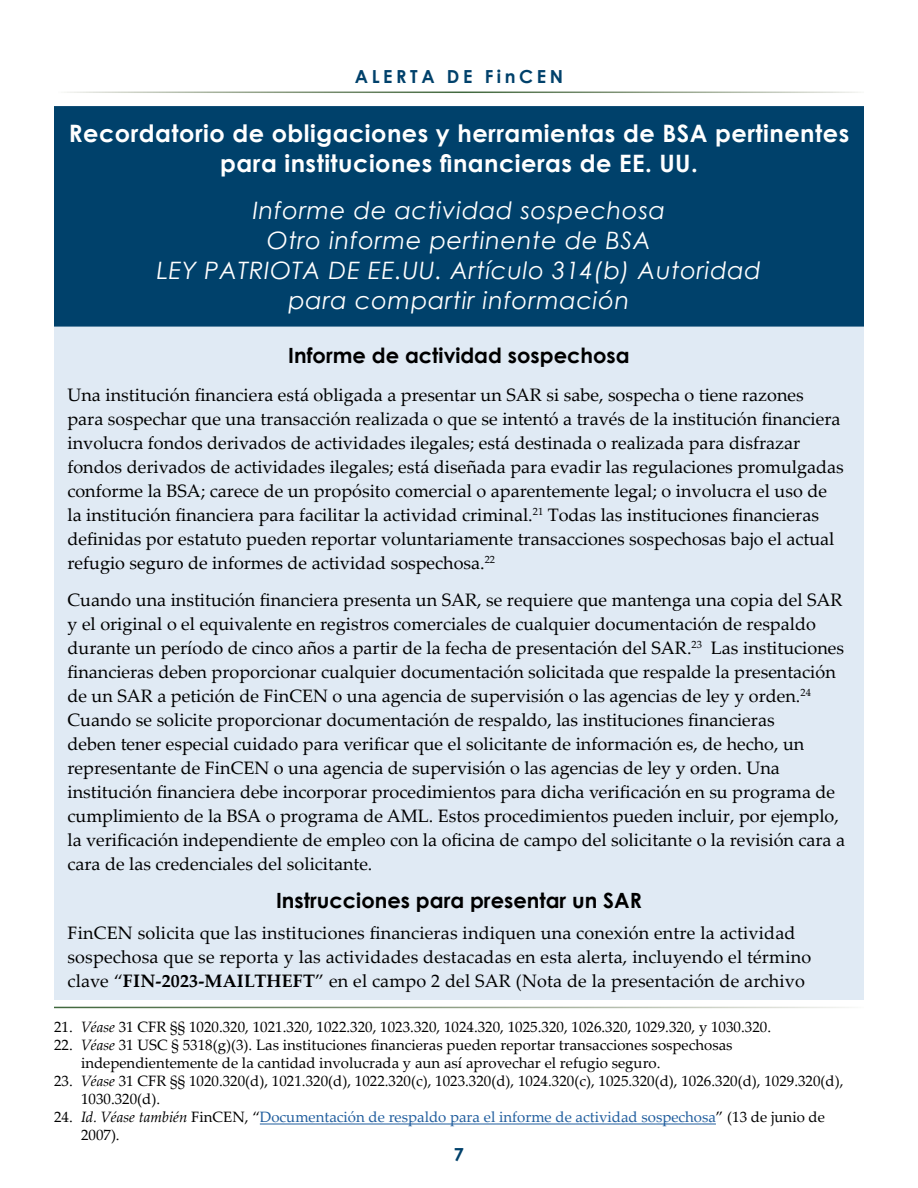
<style>
.page{position:relative;width:918px;height:1188px;background:#fff}
.page>*{position:absolute;margin:0;border:0;box-sizing:border-box;transform-origin:0 0}
.Guidance_H2_5_lines_blue{font:italic 24px/30px "Century Gothic";letter-spacing:.03em;color:#fff;text-align:center}
.Guidance_H2_5_lines_blue-2{font:700 24px/30px "Century Gothic";letter-spacing:.02em;color:#fff;text-align:center}
.Guidance_H3{font:700 21px "Century Gothic";color:#000}
.Guidance_P{font:18px/24px "Palatino Linotype";color:#000}
.t1{font:700 18px "Century Gothic";letter-spacing:.2em;color:#00416b}
.Footnote{font:15px/18px "Palatino Linotype";color:#000}
.Footnote-2{font:15px/18px "Palatino Linotype";color:#215e9e}
.s1{font-weight:700}
.s2{font-style:italic}
.s3{color:#000}
.s4{font-style:italic;color:#000}
</style>
<div class="page">
<div style="left:54px;top:184px;width:810px;height:816px;background:#e0eaf4"></div>
<div style="left:54px;top:106px;width:810px;height:221px;background:#00416b"></div>
<hr style="left:260px;top:1124px;width:456px;height:1px;background:#215e9e">
<p class="t1" style="left:355px;top:62px;width:210px">ALERTA DE FinCEN</p>
<h2 class="Guidance_H2_5_lines_blue-2" style="left:69px;top:117px;width:782px">Recordatorio de obligaciones y herramientas de BSA pertinentes para instituciones financieras de EE. UU.</h2>
<h2 class="Guidance_H2_5_lines_blue" style="left:157px;top:195px;width:606px">Informe de actividad sospechosa<br>Otro informe pertinente de BSA<br>LEY PATRIOTA DE EE.UU. Artículo 314(b) Autoridad para compartir información</h2>
<h3 class="Guidance_H3" style="left:288px;top:340px;width:343px">Informe de actividad sospechosa</h3>
<p class="Guidance_P" style="left:68px;top:382px;width:778px">Una institución financiera está obligada a presentar un SAR si sabe, sospecha o tiene razones para sospechar que una transacción realizada o que se intentó a través de la institución financiera involucra fondos derivados de actividades ilegales; está destinada o realizada para disfrazar fondos derivados de actividades ilegales; está diseñada para evadir las regulaciones promulgadas conforme la BSA; carece de un propósito comercial o aparentemente legal; o involucra el uso de la institución financiera para facilitar la actividad criminal.<sup>21</sup> Todas las instituciones financieras definidas por estatuto pueden reportar voluntariamente transacciones sospechosas bajo el actual refugio seguro de informes de actividad sospechosa.<sup>22</sup></p>
<p class="Guidance_P" style="left:68px;top:588px;width:779px">Cuando una institución financiera presenta un SAR, se requiere que mantenga una copia del SAR y el original o el equivalente en registros comerciales de cualquier documentación de respaldo durante un período de cinco años a partir de la fecha de presentación del SAR.<sup>23</sup> Las instituciones financieras deben proporcionar cualquier documentación solicitada que respalde la presentación de un SAR a petición de FinCEN o una agencia de supervisión o las agencias de ley y orden.<sup>24<br></sup>Cuando se solicite proporcionar documentación de respaldo, las instituciones financieras<br>deben tener especial cuidado para verificar que el solicitante de información es, de hecho, un representante de FinCEN o una agencia de supervisión o las agencias de ley y orden. Una institución financiera debe incorporar procedimientos para dicha verificación en su programa de cumplimiento de la BSA o programa de AML. Estos procedimientos pueden incluir, por ejemplo, la verificación independiente de empleo con la oficina de campo del solicitante o la revisión cara a cara de las credenciales del solicitante.</p>
<h3 class="Guidance_H3" style="left:276px;top:884px;width:367px">Instrucciones para presentar un SAR</h3>
<p class="Guidance_P" style="left:68px;top:920px;width:745px">FinCEN solicita que las instituciones financieras indiquen una conexión entre la actividad sospechosa que se reporta y las actividades destacadas en esta alerta, incluyendo el término clave “<span class="s1">FIN-2023-MAILTHEFT</span>” en el campo 2 del SAR (Nota de la presentación de archivo</p>
<p class="Footnote" style="left:54px;top:1018px;width:719px">21. <span class="s2">Véase</span> 31 CFR §§ 1020.320, 1021.320, 1022.320, 1023.320, 1024.320, 1025.320, 1026.320, 1029.320, y 1030.320.</p>
<p class="Footnote" style="left:81px;top:1036px;width:653px;text-indent:-27px">22. <span class="s2">Véase</span> 31 USC § 5318(g)(3). Las instituciones financieras pueden reportar transacciones sospechosas independientemente de la cantidad involucrada y aun así aprovechar el refugio seguro.</p>
<p class="Footnote" style="left:81px;top:1072px;width:764px;text-indent:-27px">23. <span class="s2">Véase</span> 31 CFR §§ 1020.320(d), 1021.320(d), 1022.320(c), 1023.320(d), 1024.320(c), 1025.320(d), 1026.320(d), 1029.320(d),<br>1030.320(d).</p>
<p class="Footnote-2" style="left:81px;top:1108px;width:746px;text-indent:-27px"><span class="s3">24.</span> <span class="s4">Id. Véase también</span> <span class="s3">FinCEN, “</span>Documentación de respaldo para el informe de actividad sospechosa<span class="s3">” (13 de junio de<br>2007).</span></p>
<p class="t1" style="left:454px;top:1141px;width:12px">7</p>
</div>
